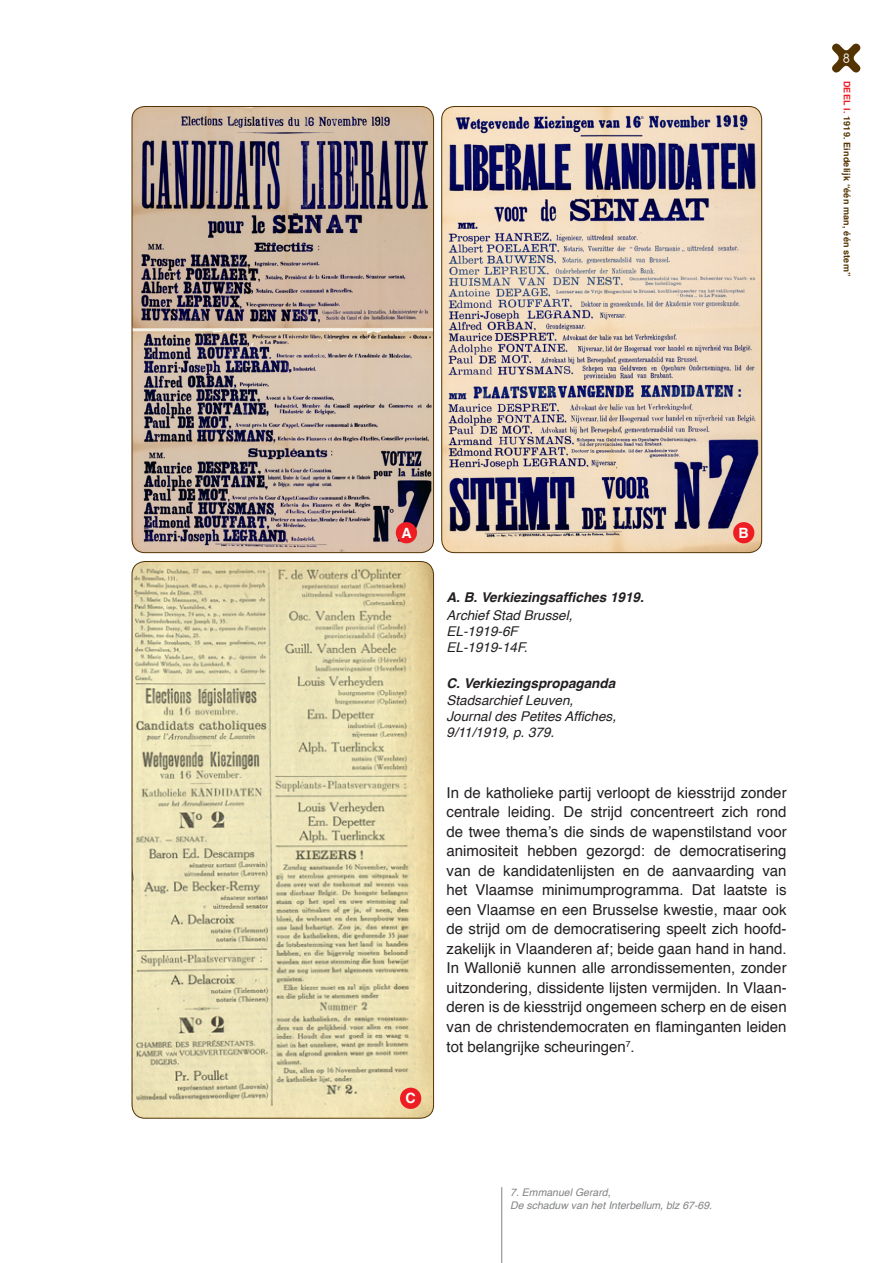
<style>
.page{position:relative;width:893px;height:1263px;background:#fff}
.page>*{position:absolute;margin:0;border:0;box-sizing:border-box;transform-origin:0 0}
.t1{font:15px/19.5px "Helvetica";color:#231f20;text-align:justify}
.t2{font:700 14.1px "Helvetica";color:#fff}
.t3{font:italic 13.5px "Helvetica";color:#231f20}
.t4{font:italic 700 13.5px "Helvetica";color:#231f20}
.t5{font:12px "Abeatby Kai";color:#fff}
.t6{font:italic 10.5px "Helvetica";color:#808285}
.t7{font:700 9px "Helvetica";letter-spacing:.02em;color:#543302}
.s1{color:#ee1d23}
</style>
<div class="page">
<img style="left:132px;top:106px;width:302px;height:447px">
<div style="left:132px;top:106px;width:302px;height:447px;border:1px solid #543302;border-radius:13px"></div>
<img style="left:442px;top:106px;width:320px;height:447px">
<div style="left:441px;top:106px;width:321px;height:447px;border:1px solid #543302;border-radius:13px"></div>
<img style="left:132px;top:561px;width:301px;height:557px">
<svg style="left:832px;top:43px;width:29px;height:30px"></svg>
<hr style="left:501px;top:1187px;width:1px;height:76px;background:#808285">
<div style="left:396px;top:522px;width:21px;height:21px;background:#ee1d23;border-radius:50%"></div>
<div style="left:733px;top:522px;width:21px;height:21px;background:#ee1d23;border-radius:50%"></div>
<div style="left:400px;top:1088px;width:21px;height:21px;background:#ee1d23;border-radius:50%"></div>
<p class="t5" style="left:843px;top:53px;width:8px">8</p>
<p class="t7" style="left:854px;top:81px;width:197px;rotate:90deg"><span class="s1">DEEL I.</span> 1919. Eindelijk “één man, één stem”</p>
<p class="t2" style="left:402px;top:521px;width:12px">A</p>
<p class="t2" style="left:739px;top:521px;width:12px">B</p>
<p class="t4" style="left:446px;top:586px;width:199px">A. B. Verkiezingsaffiches 1919.</p>
<p class="t3" style="left:446px;top:605px;width:128px">Archief Stad Brussel,</p>
<p class="t3" style="left:446px;top:621px;width:73px">EL-1919-6F</p>
<p class="t3" style="left:446px;top:637px;width:83px">EL-1919-14F.</p>
<p class="t4" style="left:446px;top:673px;width:170px">C. Verkiezingspropaganda</p>
<p class="t3" style="left:446px;top:689px;width:128px">Stadsarchief Leuven,</p>
<p class="t3" style="left:446px;top:705px;width:171px">Journal des Petites Affiches,</p>
<p class="t3" style="left:446px;top:722px;width:109px">9/11/1919, p. 379.</p>
<p class="t2" style="left:406px;top:1087px;width:12px">C</p>
<p class="t1" style="left:446px;top:783px;width:342px">In de katholieke partij verloopt de kiesstrijd zonder centrale leiding. De strijd concentreert zich rond de twee thema’s die sinds de wapenstilstand voor animositeit hebben gezorgd: de democratisering van de kandidatenlijsten en de aanvaarding van het Vlaamse minimumprogramma. Dat laatste is een Vlaamse en een Brusselse kwestie, maar ook de strijd om de democratisering speelt zich hoofd&shy;zakelijk in Vlaanderen af; beide gaan hand in hand.<br>In Wallonië kunnen alle arrondissementen, zonder uitzondering, dissidente lijsten vermijden. In Vlaan&shy;deren is de kiesstrijd ongemeen scherp en de eisen van de christendemocraten en flaminganten leiden tot belangrijke scheuringen<sup>7</sup>.</p>
<p class="t6" style="left:510px;top:1184px;width:102px">7. Emmanuel Gerard,</p>
<p class="t6" style="left:510px;top:1197px;width:203px">De schaduw van het Interbellum, blz 67-69.</p>
</div>
